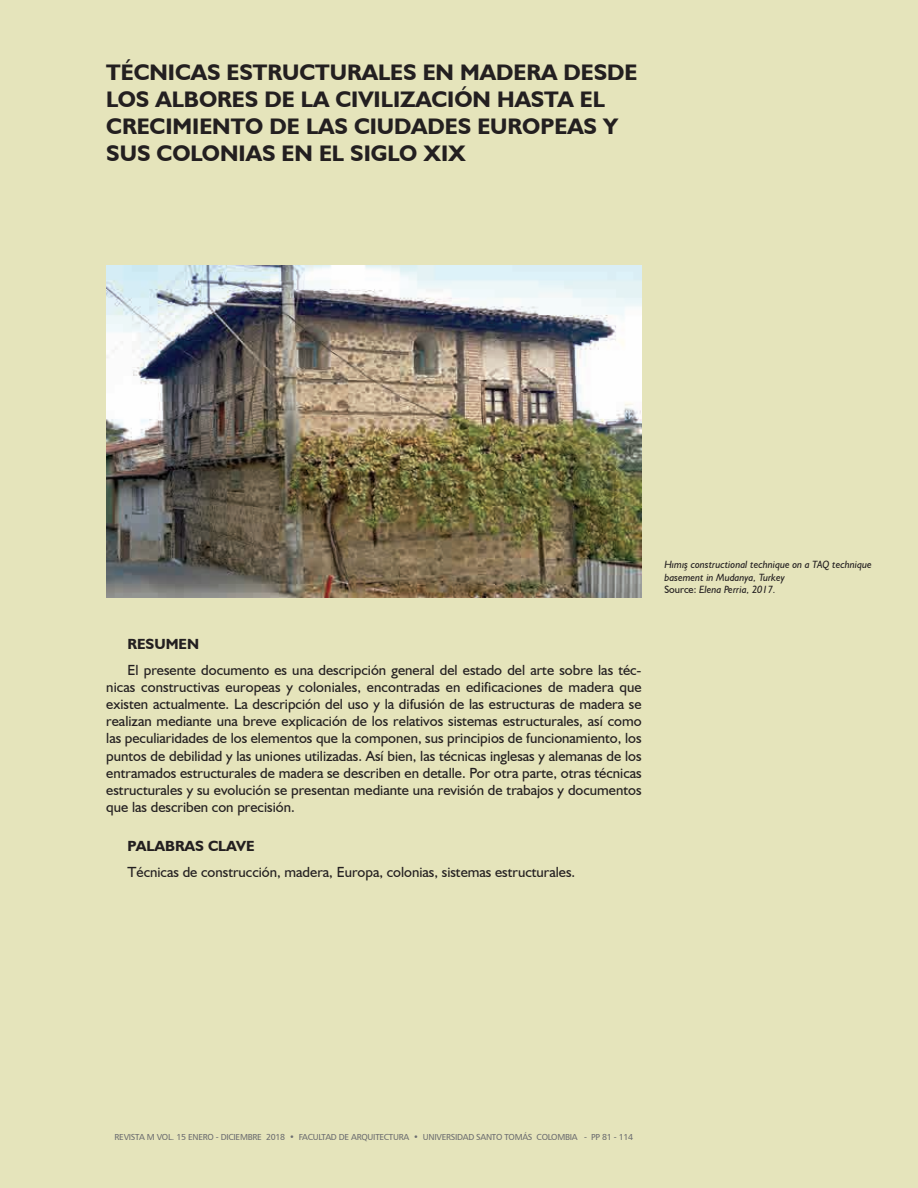
<style>
.page{position:relative;width:918px;height:1188px;background:#fff}
.page>*{position:absolute;margin:0;border:0;box-sizing:border-box;transform-origin:0 0}
.t1{font:700 22.5px/27px "Humanist 521 BT";color:#231f20}
.t2{font:14.7px/17.2px "Humanist 521 BT";color:#231f20;text-align:justify}
.t3{font:700 14.7px "Humanist 521 BT";color:#231f20}
.t4{font:italic 10.5px/12.6px "Humanist 521 BT";color:#231f20}
.t5{font:8.7px "Humanist 777 BT Roman B";letter-spacing:-.03em;color:#6c6d70}
.s1{font-style:normal}
</style>
<div class="page">
<div style="left:1px;top:0;width:917px;height:1188px;background:#e5e4bb"></div>
<img style="left:106px;top:266px;width:536px;height:331px">
<h1 class="t1" style="left:106px;top:58px;width:533px">TÉCNICAS ESTRUCTURALES EN MADERA DESDE LOS ALBORES DE LA CIVILIZACIÓN HASTA EL CRECIMIENTO DE LAS CIUDADES EUROPEAS Y SUS COLONIAS EN EL SIGLO XIX</h1>
<p class="t3" style="left:128px;top:635px;width:73px">RESUMEN</p>
<p class="t2" style="left:106px;top:661px;width:537px;text-indent:21px">El presente documento es una descripción general del estado del arte sobre las téc&shy;nicas constructivas europeas y coloniales, encontradas en edificaciones de madera que existen actualmente. La descripción del uso y la difusión de las estructuras de madera se realizan mediante una breve explicación de los relativos sistemas estructurales, así como las peculiaridades de los elementos que la componen, sus principios de funcionamiento, los puntos de debilidad y las uniones utilizadas. Así bien, las técnicas inglesas y alemanas de los entramados estructurales de madera se describen en detalle. Por otra parte, otras técnicas estructurales y su evolución se presentan mediante una revisión de trabajos y documentos que las describen con precisión.</p>
<p class="t3" style="left:128px;top:837px;width:129px">PALABRAS CLAVE</p>
<p class="t2" style="left:128px;top:863px;width:449px">Técnicas de construcción, madera, Europa, colonias, sistemas estructurales.</p>
<p class="t4" style="left:664px;top:558px;width:209px">Hımış constructional technique on a TAQ technique basement in Mudanya, Turkey<br><span class="s1">Source:</span> Elena Perria, 2017.</p>
<p class="t5" style="left:115px;top:1132px;width:520px">REVISTA M VOL. 15 ENERO - DICIEMBRE 2018 • FACULTAD DE ARQUITECTURA • UNIVERSIDAD SANTO TOMÁS COLOMBIA - PP 81 - 114</p>
</div>
